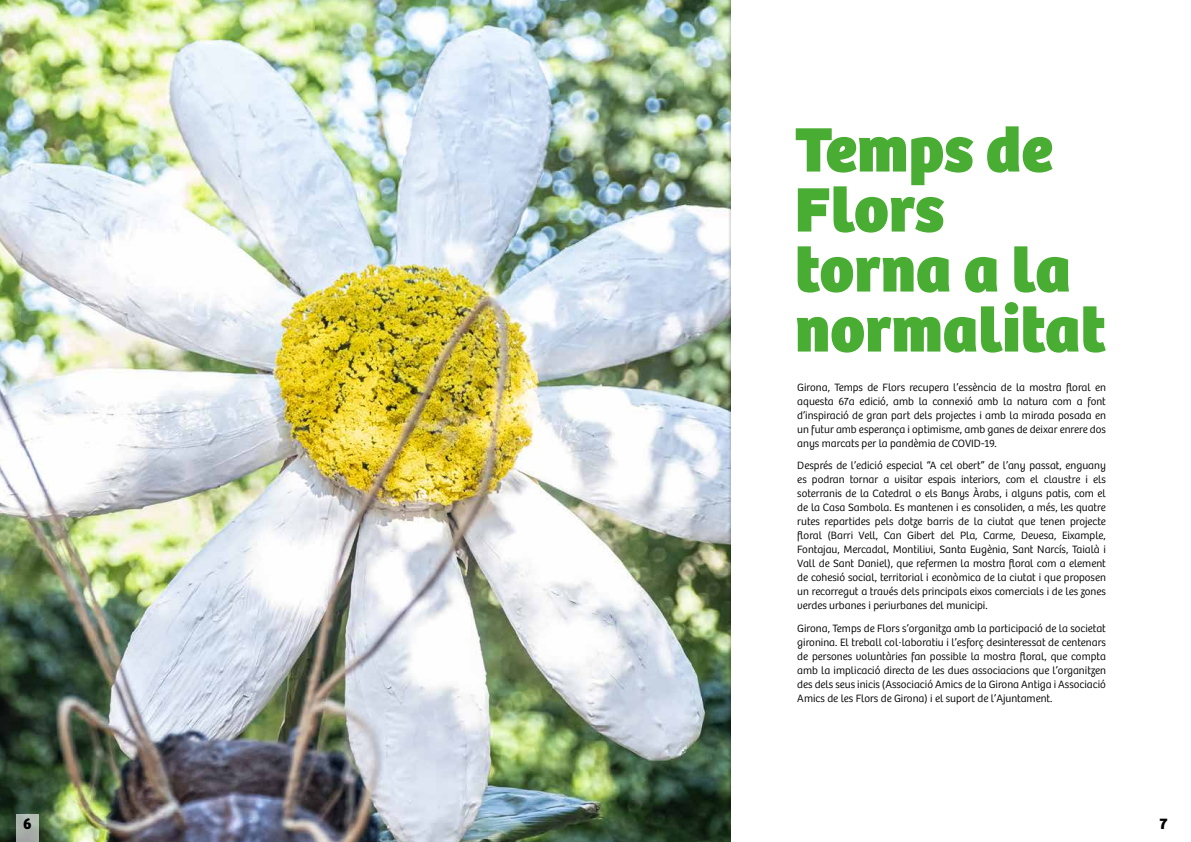
<style>
.page{position:relative;width:1191px;height:842px;background:#fff}
.page>*{position:absolute;margin:0;border:0;box-sizing:border-box;transform-origin:0 0}
.t1{font:800 65px/60px "Bree";color:#49ad33}
.t2{font:700 16px "Bree";color:#000}
.t3{font:300 11px/14px "Bree";color:#000;text-align:justify}
</style>
<div class="page">
<img style="left:0;top:0;width:728px;height:842px">
<div style="left:16px;top:814px;width:23px;height:28px;background:linear-gradient(to bottom,#b4c0b5,#a1a4a2)"></div>
<h1 class="t1" style="left:795px;top:120px;width:312px">Temps de<br>Flors torna a la normalitat</h1>
<p class="t3" style="left:797px;top:380px;width:310px">Girona, Temps de Flors recupera l’essència de la mostra floral en aquesta 67a edició, amb la connexió amb la natura com a font d’inspiració de gran part dels projectes i amb la mirada posada en un futur amb esperança i optimisme, amb ganes de deixar enrere dos anys marcats per la pandèmia de COVID-19.</p>
<p class="t3" style="left:797px;top:459px;width:310px">Després de l’edició especial “A cel obert” de l’any passat, enguany es podran tornar a visitar espais interiors, com el claustre i els soterranis de la Catedral o els Banys Àrabs, i alguns patis, com el de la Casa Sambola. Es mantenen i es consoliden, a més, les quatre rutes repartides pels dotze barris de la ciutat que tenen projecte floral (Barri Vell, Can Gibert del Pla, Carme, Devesa, Eixample, Fontajau, Mercadal, Montilivi, Santa Eugènia, Sant Narcís, Taialà i Vall de Sant Daniel), que refermen la mostra floral com a element de cohesió social, territorial i econòmica de la ciutat i que proposen un recorregut a través dels principals eixos comercials i de les zones verdes urbanes i periurbanes del municipi.</p>
<p class="t3" style="left:797px;top:621px;width:310px">Girona, Temps de Flors s’organitza amb la participació de la societat gironina. El treball col·laboratiu i l’esforç desinteressat de centenars de persones voluntàries fan possible la mostra floral, que compta amb la implicació directa de les dues associacions que l’organitzen des dels seus inicis (Associació Amics de la Girona Antiga i Associació Amics de les Flors de Girona) i el suport de l’Ajuntament.</p>
<h2 class="t2" style="left:23px;top:814px;width:10px">6</h2>
<h2 class="t2" style="left:1159px;top:814px;width:9px">7</h2>
</div>
